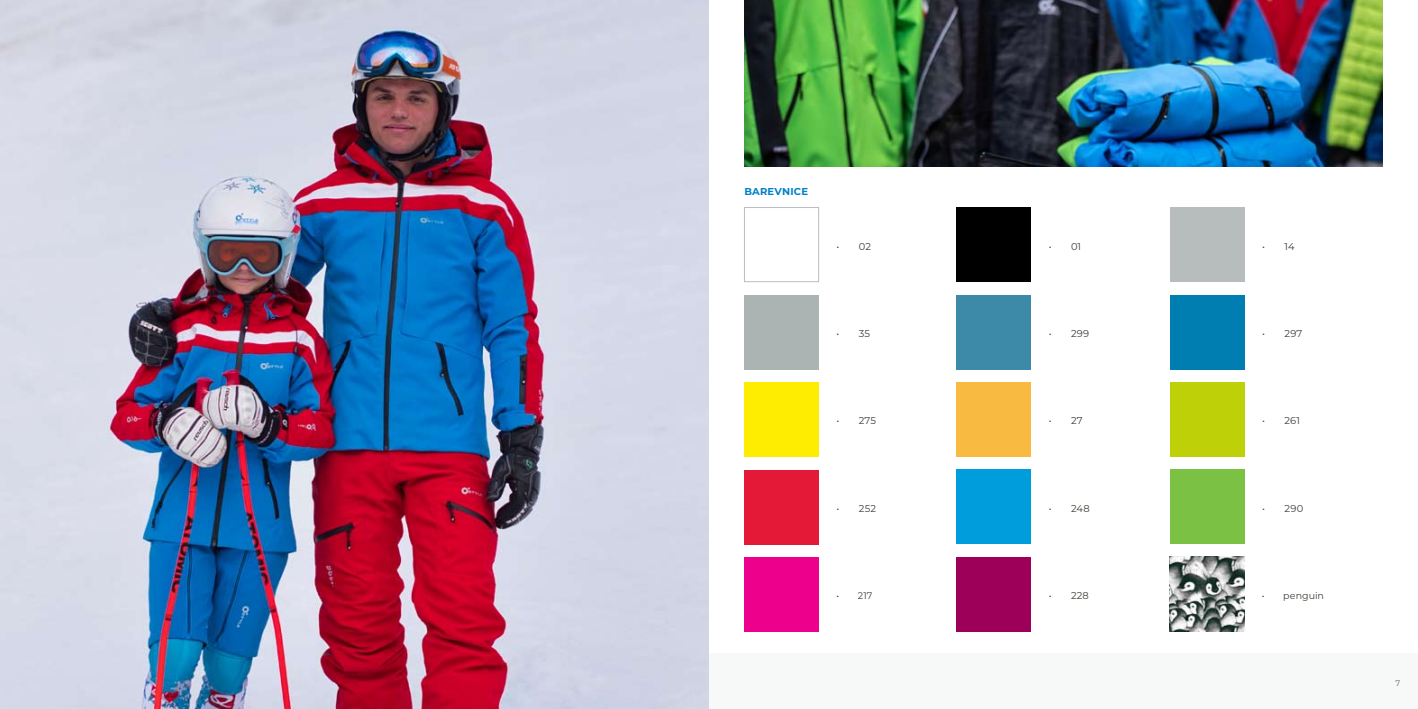
<style>
.page{position:relative;width:1418px;height:709px;background:#fff}
.page>*{position:absolute;margin:0;border:0;box-sizing:border-box;transform-origin:0 0}
.t1{font:700 10px "Montserrat";letter-spacing:.025em;color:#0080c6}
.t2{font:9.88px "Montserrat";letter-spacing:.02em;color:#423e38}
.t3{font:9.5px "Montserrat";letter-spacing:.005em;color:#423e38}
.t4{font:8.12px "Montserrat";color:#6a6661}
</style>
<div class="page">
<div style="left:0;top:653px;width:1417px;height:56px;background:#f7f8f8"></div>
<img style="left:744px;top:0;width:638px;height:167px">
<div style="left:956px;top:470px;width:74px;height:74px;background:#009ddc"></div>
<div style="left:1170px;top:470px;width:74px;height:74px;background:#7bc143"></div>
<div style="left:744px;top:557px;width:74px;height:74px;background:#ed008c"></div>
<div style="left:956px;top:557px;width:74px;height:74px;background:#9c0058"></div>
<div style="left:744px;top:470px;width:74px;height:74px;background:#e31937"></div>
<div style="left:956px;top:382px;width:74px;height:74px;background:#f9ba41"></div>
<div style="left:744px;top:382px;width:74px;height:74px;background:#feed00"></div>
<div style="left:1170px;top:382px;width:74px;height:74px;background:#bed008"></div>
<div style="left:956px;top:295px;width:74px;height:74px;background:#3d89a8"></div>
<div style="left:1170px;top:295px;width:74px;height:74px;background:#007db1"></div>
<div style="left:744px;top:295px;width:74px;height:74px;background:#abb4b2"></div>
<div style="left:744px;top:207px;width:74px;height:75px;background:#fff;border:1px solid #bcbdc0"></div>
<div style="left:956px;top:207px;width:74px;height:75px;background:#000"></div>
<div style="left:1170px;top:207px;width:74px;height:75px;background:#b7bdbd"></div>
<img style="left:1169px;top:557px;width:74px;height:74px">
<img style="left:0;top:0;width:709px;height:709px">
<p class="t1" style="left:744px;top:184px;width:65px">BAREVNICE</p>
<p class="t2" style="left:836px;top:239px;width:36px">• 02</p>
<p class="t2" style="left:1048px;top:239px;width:34px">• 01</p>
<p class="t2" style="left:1262px;top:239px;width:34px">• 14</p>
<p class="t2" style="left:836px;top:327px;width:35px">• 35</p>
<p class="t2" style="left:1048px;top:327px;width:42px">• 299</p>
<p class="t2" style="left:1262px;top:327px;width:42px">• 297</p>
<p class="t2" style="left:836px;top:414px;width:41px">• 275</p>
<p class="t2" style="left:1048px;top:414px;width:35px">• 27</p>
<p class="t2" style="left:1262px;top:414px;width:39px">• 261</p>
<p class="t2" style="left:836px;top:502px;width:41px">• 252</p>
<p class="t2" style="left:1048px;top:501px;width:42px">• 248</p>
<p class="t2" style="left:1262px;top:501px;width:42px">• 290</p>
<p class="t3" style="left:836px;top:589px;width:38px">• 217</p>
<p class="t2" style="left:1048px;top:589px;width:42px">• 228</p>
<p class="t3" style="left:1261px;top:588px;width:64px">• penguin</p>
<p class="t4" style="left:1395px;top:678px;width:6px">7</p>
</div>
